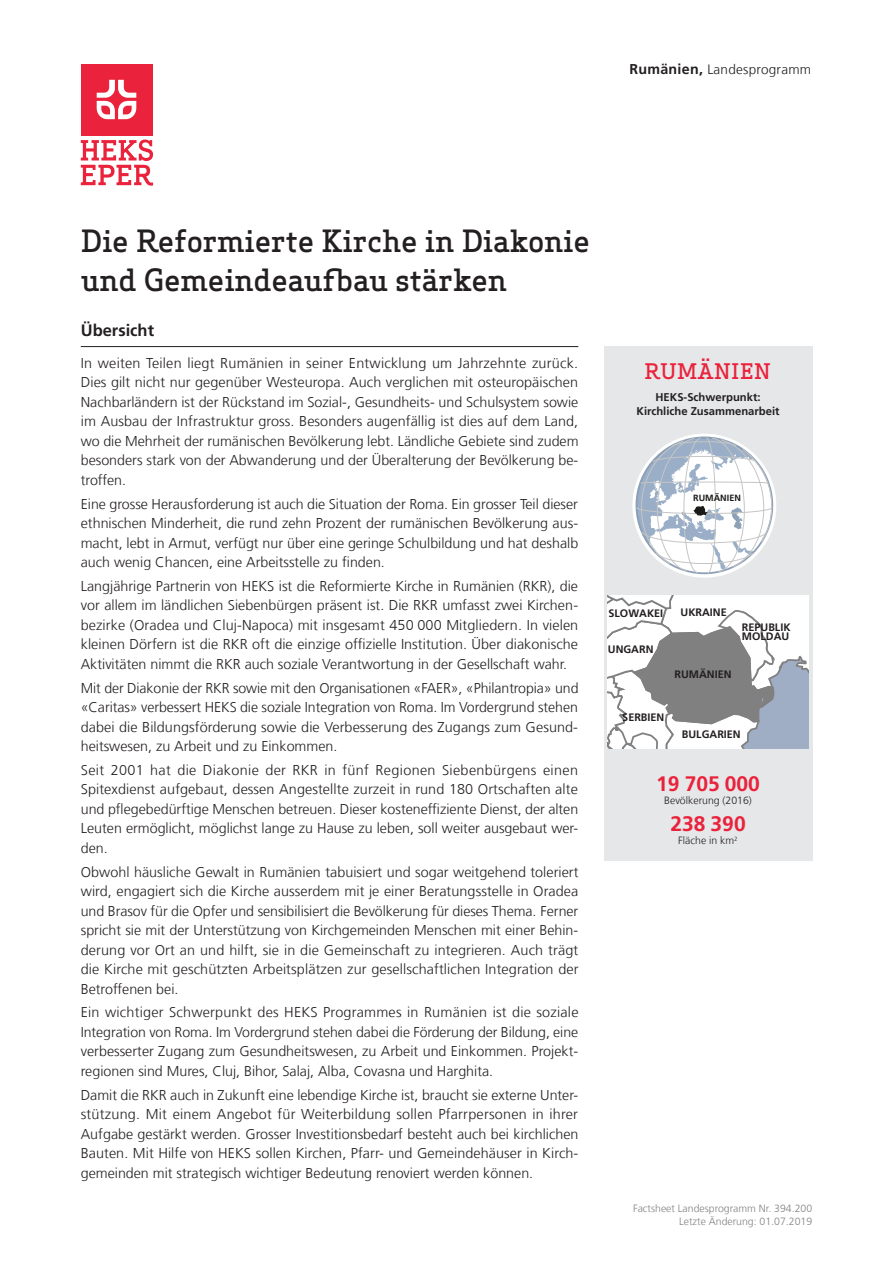
<style>
.page{position:relative;width:893px;height:1263px;background:#fff}
.page>*{position:absolute;margin:0;border:0;box-sizing:border-box;transform-origin:0 0}
.Titel{font:500 30px "Apex Serif";letter-spacing:-.01em;color:#231f20}
.t1{font:700 21px "Frutiger LT Com";color:#ea223b}
.t2{font:500 21px "Apex Serif";letter-spacing:.025em;color:#ea223b}
.Untertitel{font:700 16.5px "Frutiger LT Com";color:#231f20}
.text{font:300 14.25px/19.5px "Frutiger LT Com";color:#231f20;text-align:justify}
.Kopfzeile{font:300 13.5px "Frutiger LT Com";letter-spacing:.02em;color:#231f20}
.t3{font:700 11.25px/13.4px "Frutiger LT Com";color:#231f20;text-align:center}
.t4{font:700 10.8px/9px "Frutiger LT Com";color:#231f20}
.t5{font:300 10.5px/12.6px "Frutiger LT Com";color:#808285;text-align:right}
.t6{font:300 10.5px "Frutiger LT Com";color:#231f20}
.t7{font:700 9px "Frutiger LT Com";color:#1b1b1a}
.s1{font-weight:700;font-size:14.25px}
</style>
<div class="page">
<hr style="left:81px;top:346px;width:497px;height:1px;background:#231f20">
<div style="left:81px;top:64px;width:71px;height:71px;background:#ea223b"></div>
<svg style="left:97px;top:80px;width:39px;height:39px"></svg>
<svg style="left:81px;top:140px;width:72px;height:46px"></svg>
<div style="left:604px;top:347px;width:208px;height:514px;background:#e6e7e9"></div>
<svg style="left:607px;top:595px;width:201px;height:154px;background:#c8cacd"></svg>
<svg style="left:633px;top:434px;width:143px;height:143px"></svg>
<p class="Kopfzeile" style="left:629px;top:62px;width:183px"><span class="s1">Rumänien,</span> Landesprogramm</p>
<p class="Titel" style="left:81px;top:222px;width:511px">Die Reformierte Kirche in Diakonie</p>
<p class="Titel" style="left:81px;top:261px;width:428px">und Gemeindeaufbau stärken</p>
<p class="Untertitel" style="left:81px;top:320px;width:75px">Übersicht</p>
<p class="text" style="left:81px;top:353px;width:499px">In weiten Teilen liegt Rumänien in seiner Entwicklung um Jahrzehnte zurück.<br>Dies gilt nicht nur gegenüber Westeuropa. Auch verglichen mit osteuropäischen Nachbarländern ist der Rückstand im Sozial-, Gesundheits- und Schulsystem sowie im Ausbau der Infrastruktur gross. Besonders augenfällig ist dies auf dem Land, wo die Mehrheit der rumänischen Bevölkerung lebt. Ländliche Gebiete sind zudem besonders stark von der Abwanderung und der Überalterung der Bevölkerung be&shy;troffen.</p>
<p class="text" style="left:81px;top:494px;width:499px">Eine grosse Herausforderung ist auch die Situation der Roma. Ein grosser Teil dieser ethnischen Minderheit, die rund zehn Prozent der rumänischen Bevölkerung aus&shy;macht, lebt in Armut, verfügt nur über eine geringe Schulbildung und hat deshalb auch wenig Chancen, eine Arbeitsstelle zu finden.</p>
<p class="text" style="left:81px;top:576px;width:499px">Langjährige Partnerin von HEKS ist die Reformierte Kirche in Rumänien (RKR), die vor allem im ländlichen Siebenbürgen präsent ist. Die RKR umfasst zwei Kirchen&shy;bezirke (Oradea und Cluj-Napoca) mit insgesamt 450 000 Mitgliedern. In vielen kleinen Dörfern ist die RKR oft die einzige offizielle Institution. Über diakonische Aktivitäten nimmt die RKR auch soziale Verantwortung in der Gesellschaft wahr.</p>
<p class="text" style="left:81px;top:678px;width:499px">Mit der Diakonie der RKR sowie mit den Organisationen «FAER», «Philantropia» und «Caritas» verbessert HEKS die soziale Integration von Roma. Im Vordergrund stehen dabei die Bildungsförderung sowie die Verbesserung des Zugangs zum Gesund&shy;heitswesen, zu Arbeit und zu Einkommen.</p>
<p class="text" style="left:81px;top:760px;width:499px">Seit 2001 hat die Diakonie der RKR in fünf Regionen Siebenbürgens einen Spitexdienst aufgebaut, dessen Angestellte zurzeit in rund 180 Ortschaften alte und pflegebedürftige Menschen betreuen. Dieser kosteneffiziente Dienst, der alten Leuten ermöglicht, möglichst lange zu Hause zu leben, soll weiter ausgebaut wer&shy;den.</p>
<p class="text" style="left:81px;top:862px;width:499px">Obwohl häusliche Gewalt in Rumänien tabuisiert und sogar weitgehend toleriert wird, engagiert sich die Kirche ausserdem mit je einer Beratungsstelle in Oradea und Brasov für die Opfer und sensibilisiert die Bevölkerung für dieses Thema. Ferner spricht sie mit der Unterstützung von Kirchgemeinden Menschen mit einer Behin&shy;derung vor Ort an und hilft, sie in die Gemeinschaft zu integrieren. Auch trägt die Kirche mit geschützten Arbeitsplätzen zur gesellschaftlichen Integration der Betroffenen bei.</p>
<p class="text" style="left:81px;top:1003px;width:499px">Ein wichtiger Schwerpunkt des HEKS Programmes in Rumänien ist die soziale Integration von Roma. Im Vordergrund stehen dabei die Förderung der Bildung, eine verbesserter Zugang zum Gesundheitswesen, zu Arbeit und Einkommen. Projekt&shy;regionen sind Mures, Cluj, Bihor, Salaj, Alba, Covasna und Harghita.</p>
<p class="text" style="left:81px;top:1085px;width:499px">Damit die RKR auch in Zukunft eine lebendige Kirche ist, braucht sie externe Unter&shy;stützung. Mit einem Angebot für Weiterbildung sollen Pfarrpersonen in ihrer Aufgabe gestärkt werden. Grosser Investitionsbedarf besteht auch bei kirchlichen Bauten. Mit Hilfe von HEKS sollen Kirchen, Pfarr- und Gemeindehäuser in Kirch&shy;gemeinden mit strategisch wichtiger Bedeutung renoviert werden können.</p>
<p class="t2" style="left:644px;top:358px;width:127px">RUMÄNIEN</p>
<p class="t3" style="left:636px;top:391px;width:144px">HEKS-Schwerpunkt:<br>Kirchliche Zusammenarbeit</p>
<p class="t7" style="left:693px;top:492px;width:49px">RUMÄNIEN</p>
<p class="t4" style="left:608px;top:609px;width:56px">SLOWAKEI</p>
<p class="t4" style="left:608px;top:645px;width:47px">UNGARN</p>
<p class="t4" style="left:680px;top:608px;width:48px">UKRAINE</p>
<p class="t4" style="left:674px;top:669px;width:59px">RUMÄNIEN</p>
<p class="t4" style="left:742px;top:623px;width:50px">REPUBLIK<br>MOLDAU</p>
<p class="t4" style="left:622px;top:713px;width:44px">SERBIEN</p>
<p class="t4" style="left:682px;top:730px;width:60px">BULGARIEN</p>
<p class="t1" style="left:656px;top:771px;width:105px">19 705 000</p>
<p class="t6" style="left:664px;top:794px;width:89px">Bevölkerung (2016)</p>
<p class="t1" style="left:670px;top:811px;width:77px">238 390</p>
<p class="t6" style="left:678px;top:835px;width:61px">Fläche in km<sup>2</sup></p>
<p class="t5" style="left:633px;top:1202px;width:181px">Factsheet Landesprogramm Nr. 394.200<br>Letzte Änderung: 01.07.2019</p>
</div>
